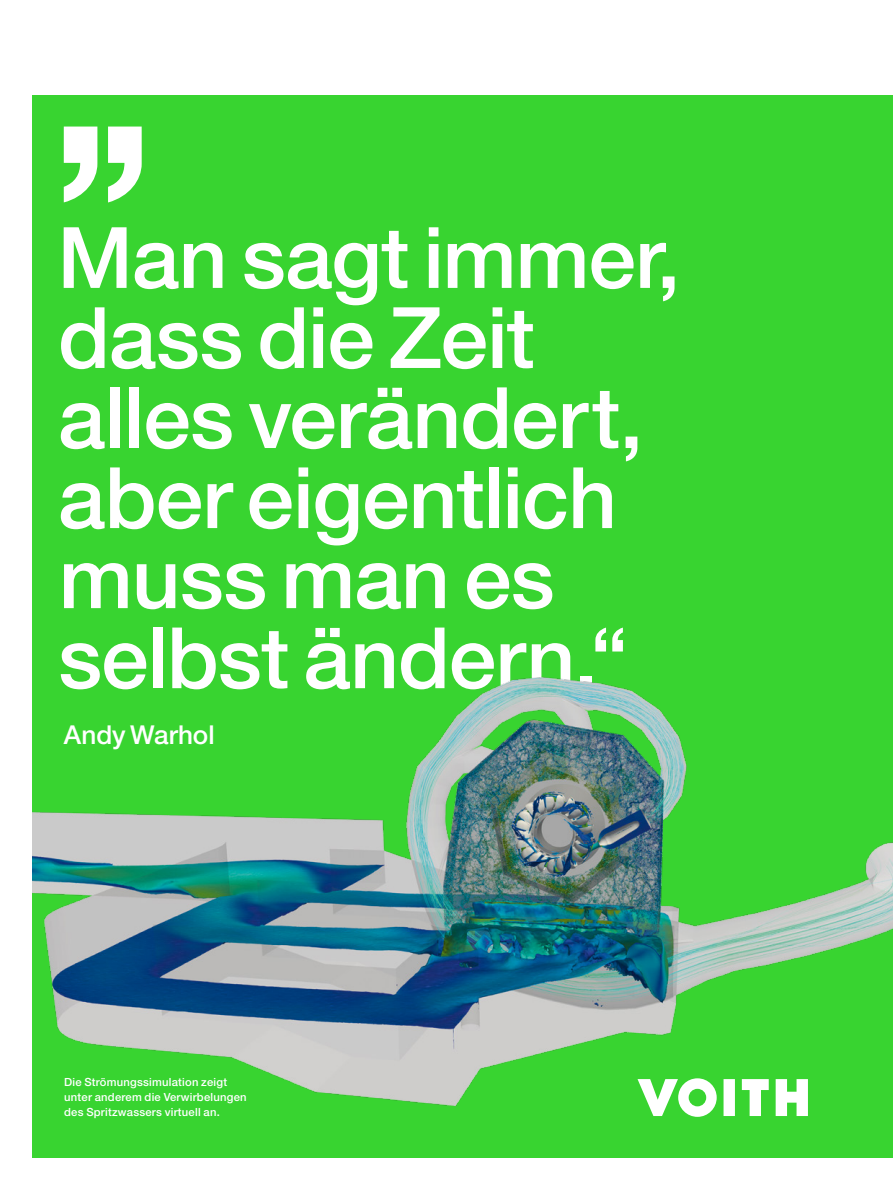
<style>
.page{position:relative;width:893px;height:1191px;background:#fff}
.page>*{position:absolute;margin:0;border:0;box-sizing:border-box;transform-origin:0 0}
.t1{font:500 84.9px/80.1px "Helvetica Neue LT Pro";letter-spacing:-.01em;color:#fff}
.t2{font:500 26.1px "Helvetica Neue LT Pro";color:#fff}
.t3{font:500 11.25px/14.9px "Helvetica Neue LT Pro";letter-spacing:.02em;color:#fff}
</style>
<div class="page">
<div style="left:33px;top:96px;width:860px;height:1062px;background:#38d430"></div>
<svg style="left:64px;top:126px;width:33px;height:76px"></svg>
<svg style="left:108px;top:126px;width:34px;height:76px"></svg>
<img style="left:33px;top:677px;width:860px;height:440px">
<h1 class="t1" style="left:57px;top:217px;width:625px">Man sagt immer, dass die Zeit alles verändert, aber eigentlich muss man es selbst ändern.“</h1>
<h2 class="t2" style="left:64px;top:719px;width:152px">Andy Warhol</h2>
<p class="t3" style="left:64px;top:1074px;width:184px">Die Strömungssimulation zeigt unter anderem die Verwirbelungen des Spritzwassers virtuell an.</p>
</div>
